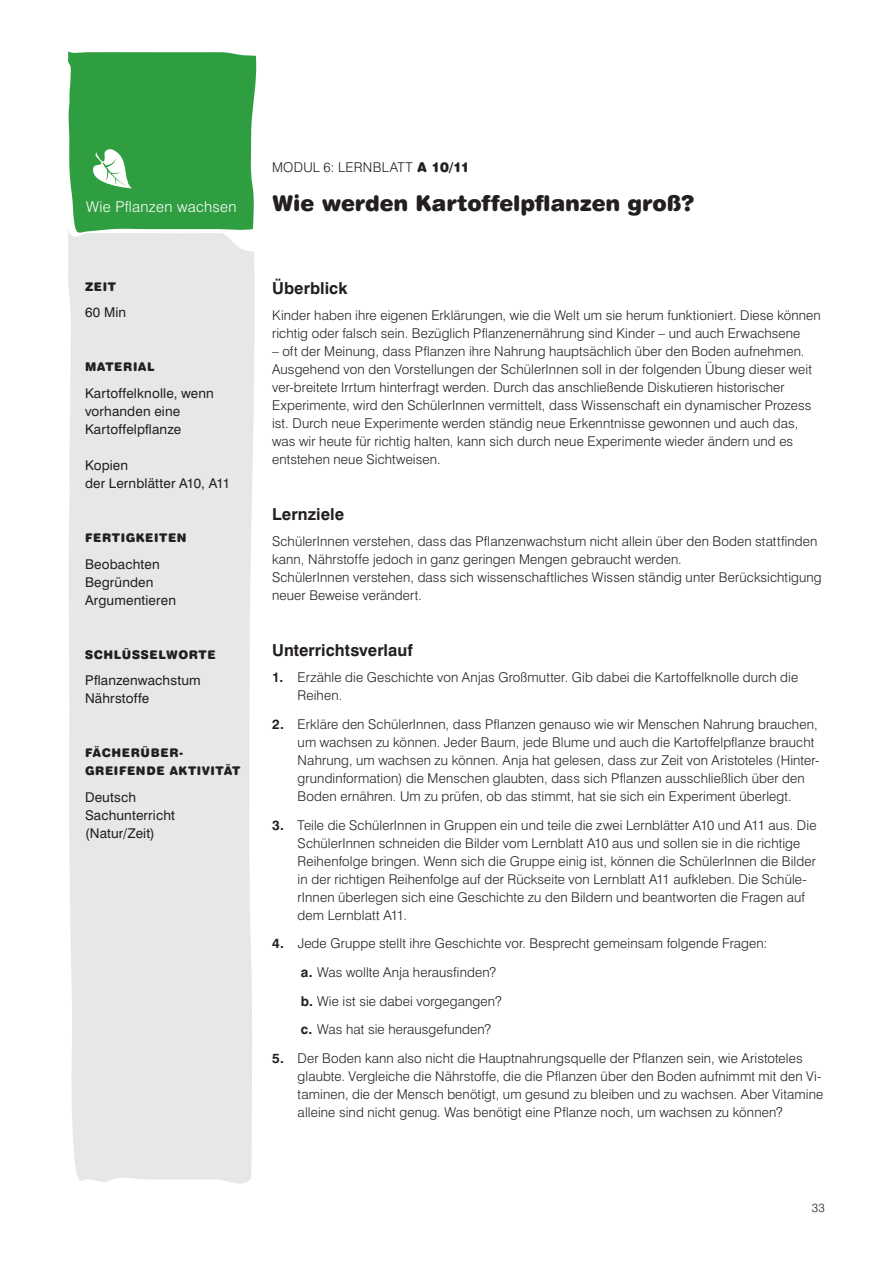
<style>
.page{position:relative;width:893px;height:1263px;background:#fff}
.page>*{position:absolute;margin:0;border:0;box-sizing:border-box;transform-origin:0 0}
.t1{font:21.75px "Swiss 721 BT Black Rounded";color:#231f20}
.t2{font:700 16.5px "Swiss 721 BT";color:#231f20}
.t3{font:300 15px "Swiss 721 BT";letter-spacing:.02em;color:#fff}
.t4{font:300 13.5px/18px "Swiss 721 BT";letter-spacing:.01em;color:#231f20}
.t5{font:13.5px/18px "Swiss 721 BT";letter-spacing:.01em;color:#231f20}
.t6{font:13.5px "Swiss 721 BT Black Rounded";color:#231f20}
.t7{font:12px/18px "Swiss 721 BT Black Rounded";letter-spacing:.045em;color:#231f20}
.t8{font:300 12px "Swiss 721 BT";color:#231f20}
.s1{font-weight:700}
</style>
<div class="page">
<div style="left:68px;top:235px;width:187px;height:949px;background:#e6e7e9"></div>
<svg style="left:68px;top:51px;width:189px;height:184px;background:#42a651"></svg>
<p class="t3" style="left:86px;top:197px;width:152px">Wie Pflanzen wachsen</p>
<p class="t7" style="left:85px;top:278px;width:33px">ZEIT</p>
<p class="t5" style="left:85px;top:304px;width:43px">60 Min</p>
<p class="t7" style="left:85px;top:358px;width:71px">MATERIAL</p>
<p class="t5" style="left:85px;top:384px;width:130px">Kartoffelknolle, wenn vorhanden eine<br>Kartoffelpflanze</p>
<p class="t5" style="left:85px;top:456px;width:147px">Kopien<br>der Lernblätter A10, A11</p>
<p class="t7" style="left:85px;top:529px;width:103px">FERTIGKEITEN</p>
<p class="t5" style="left:85px;top:555px;width:92px">Beobachten<br>Begründen<br>Argumentieren</p>
<p class="t7" style="left:85px;top:645px;width:132px">SCHLÜSSELWORTE</p>
<p class="t5" style="left:85px;top:671px;width:117px">Pflanzenwachstum<br>Nährstoffe</p>
<p class="t7" style="left:85px;top:744px;width:157px">FÄCHERÜBER-<br>GREIFENDE AKTIVITÄT</p>
<p class="t5" style="left:85px;top:788px;width:91px">Deutsch<br>Sachunterricht (Natur/Zeit)</p>
<p class="t4" style="left:272px;top:159px;width:83px">MODUL 6: Lernblatt</p>
<p class="t6" style="left:417px;top:159px;width:54px">A 10/11</p>
<h1 class="t1" style="left:272px;top:190px;width:424px">WIE WERDEN KARTOFFELPFLANZEN GROß?</h1>
<p class="t2" style="left:272px;top:278px;width:77px">Überblick</p>
<p class="t4" style="left:272px;top:306px;width:550px">Kinder haben ihre eigenen Erklärungen, wie die Welt um sie herum funktioniert. Diese können richtig oder falsch sein. Bezüglich Pflanzenernährung sind Kinder – und auch Erwachsene</p>
<p class="t4" style="left:272px;top:342px;width:541px">– oft der Meinung, dass Pflanzen ihre Nahrung hauptsächlich über den Boden aufnehmen.<br>Ausgehend von den Vorstellungen der SchülerInnen soll in der folgenden Übung dieser weit ver-breitete Irrtum hinterfragt werden. Durch das anschließende Diskutieren historischer Experimente, wird den SchülerInnen vermittelt, dass Wissenschaft ein dynamischer Prozess ist. Durch neue Experimente werden ständig neue Erkenntnisse gewonnen und auch das, was wir heute für richtig halten, kann sich durch neue Experimente wieder ändern und es entstehen neue Sichtweisen.</p>
<p class="t2" style="left:272px;top:504px;width:73px">Lernziele</p>
<p class="t4" style="left:272px;top:532px;width:551px">SchülerInnen verstehen, dass das Pflanzenwachstum nicht allein über den Boden stattfinden kann, Nährstoffe jedoch in ganz geringen Mengen gebraucht werden.<br>SchülerInnen verstehen, dass sich wissenschaftliches Wissen ständig unter Berücksichtigung neuer Beweise verändert.</p>
<p class="t2" style="left:272px;top:640px;width:142px">Unterrichtsverlauf</p>
<p class="t4" style="left:298px;top:668px;width:502px;text-indent:-26px"><span class="s1">1.</span> Erzähle die Geschichte von Anjas Großmutter. Gib dabei die Kartoffelknolle durch die<br>Reihen.</p>
<p class="t4" style="left:298px;top:715px;width:523px;text-indent:-26px"><span class="s1">2.</span> Erkläre den SchülerInnen, dass Pflanzen genauso wie wir Menschen Nahrung brauchen, um wachsen zu können. Jeder Baum, jede Blume und auch die Kartoffelpflanze braucht Nahrung, um wachsen zu können. Anja hat gelesen, dass zur Zeit von Aristoteles (Hinter&shy;grundinformation) die Menschen glaubten, dass sich Pflanzen ausschließlich über den Boden ernähren. Um zu prüfen, ob das stimmt, hat sie sich ein Experiment überlegt.</p>
<p class="t4" style="left:298px;top:816px;width:520px;text-indent:-26px"><span class="s1">3.</span> Teile die SchülerInnen in Gruppen ein und teile die zwei Lernblätter A10 und A11 aus. Die SchülerInnen schneiden die Bilder vom Lernblatt A10 aus und sollen sie in die richtige Reihenfolge bringen. Wenn sich die Gruppe einig ist, können die SchülerInnen die Bilder in der richtigen Reihenfolge auf der Rückseite von Lernblatt A11 aufkleben. Die Schüle&shy;rInnen überlegen sich eine Geschichte zu den Bildern und beantworten die Fragen auf dem Lernblatt A11.</p>
<p class="t4" style="left:301px;top:929px;width:468px;line-height:28.7px;text-indent:-29px"><span class="s1">4.</span> Jede Gruppe stellt ihre Geschichte vor. Besprecht gemeinsam folgende Fragen: <span class="s1">a.</span> Was wollte Anja herausfinden?<br><span class="s1">b.</span> Wie ist sie dabei vorgegangen?<br><span class="s1">c.</span> Was hat sie herausgefunden?</p>
<p class="t4" style="left:298px;top:1049px;width:527px;text-indent:-26px"><span class="s1">5.</span> Der Boden kann also nicht die Hauptnahrungsquelle der Pflanzen sein, wie Aristoteles glaubte. Vergleiche die Nährstoffe, die die Pflanzen über den Boden aufnimmt mit den Vi&shy;taminen, die der Mensch benötigt, um gesund zu bleiben und zu wachsen. Aber Vitamine alleine sind nicht genug. Was benötigt eine Pflanze noch, um wachsen zu können?</p>
<p class="t8" style="left:812px;top:1201px;width:15px">33</p>
</div>
